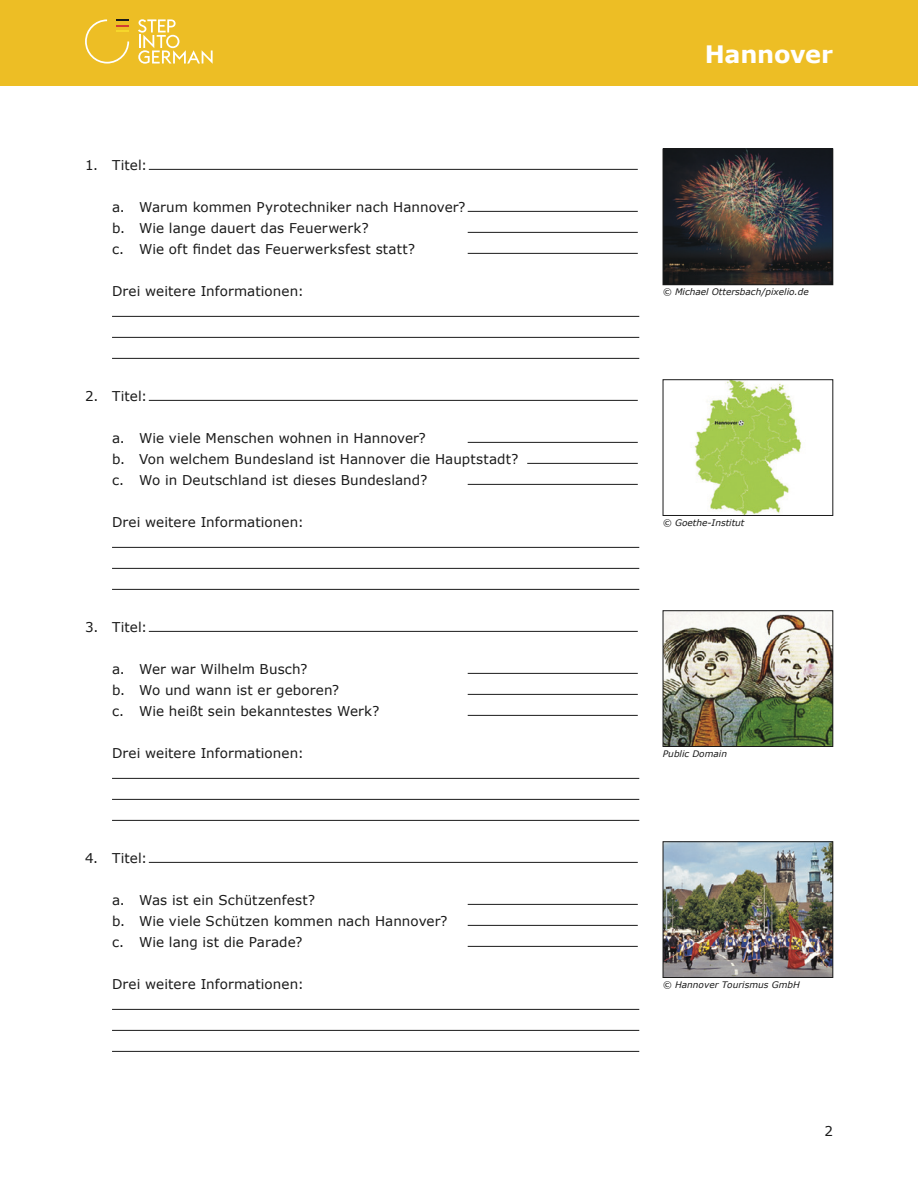
<style>
.page{position:relative;width:918px;height:1188px;background:#fff}
.page>*{position:absolute;margin:0;border:0;box-sizing:border-box;transform-origin:0 0}
.t1{font:700 24px "Verdana";letter-spacing:-.01em;color:#fff}
.t2{font:13.5px/21px "Verdana";letter-spacing:.005em;color:#1a1a1a}
.t3{font:italic 9px "Verdana";color:#1a1a1a}
</style>
<div class="page">
<div style="left:0;top:0;width:918px;height:85px;background:#edbe25"></div>
<svg style="left:138px;top:19px;width:75px;height:45px"></svg>
<svg style="left:85px;top:19px;width:44px;height:45px"></svg>
<hr style="left:149px;top:169px;width:489px;height:1px;background:#1a1a1a">
<hr style="left:468px;top:211px;width:170px;height:1px;background:#1a1a1a">
<hr style="left:468px;top:232px;width:170px;height:1px;background:#1a1a1a">
<hr style="left:468px;top:253px;width:170px;height:1px;background:#1a1a1a">
<hr style="left:112px;top:316px;width:527px;height:1px;background:#1a1a1a">
<hr style="left:112px;top:337px;width:527px;height:1px;background:#1a1a1a">
<hr style="left:112px;top:358px;width:527px;height:1px;background:#1a1a1a">
<hr style="left:149px;top:400px;width:489px;height:1px;background:#1a1a1a">
<hr style="left:468px;top:442px;width:170px;height:1px;background:#1a1a1a">
<hr style="left:527px;top:463px;width:111px;height:1px;background:#1a1a1a">
<hr style="left:468px;top:484px;width:170px;height:1px;background:#1a1a1a">
<hr style="left:112px;top:547px;width:527px;height:1px;background:#1a1a1a">
<hr style="left:112px;top:568px;width:527px;height:1px;background:#1a1a1a">
<hr style="left:112px;top:589px;width:527px;height:1px;background:#1a1a1a">
<hr style="left:149px;top:631px;width:489px;height:1px;background:#1a1a1a">
<hr style="left:468px;top:673px;width:170px;height:1px;background:#1a1a1a">
<hr style="left:468px;top:694px;width:170px;height:1px;background:#1a1a1a">
<hr style="left:468px;top:715px;width:170px;height:1px;background:#1a1a1a">
<hr style="left:112px;top:778px;width:527px;height:1px;background:#1a1a1a">
<hr style="left:112px;top:799px;width:527px;height:1px;background:#1a1a1a">
<hr style="left:112px;top:820px;width:527px;height:1px;background:#1a1a1a">
<hr style="left:149px;top:862px;width:489px;height:1px;background:#1a1a1a">
<hr style="left:468px;top:904px;width:170px;height:1px;background:#1a1a1a">
<hr style="left:468px;top:925px;width:170px;height:1px;background:#1a1a1a">
<hr style="left:468px;top:946px;width:170px;height:1px;background:#1a1a1a">
<hr style="left:112px;top:1009px;width:527px;height:1px;background:#1a1a1a">
<hr style="left:112px;top:1030px;width:527px;height:1px;background:#1a1a1a">
<hr style="left:112px;top:1051px;width:527px;height:1px;background:#1a1a1a">
<img style="left:665px;top:151px;width:166px;height:132px">
<div style="left:663px;top:149px;width:170px;height:136px;border:1px solid #1a1a1a"></div>
<img style="left:665px;top:613px;width:166px;height:132px">
<div style="left:663px;top:611px;width:170px;height:136px;border:1px solid #1a1a1a"></div>
<img style="left:665px;top:844px;width:166px;height:132px">
<div style="left:663px;top:842px;width:170px;height:136px;border:1px solid #1a1a1a"></div>
<img style="left:694px;top:382px;width:108px;height:132px">
<p class="t2" style="left:85px;top:154px;width:64px">1. Titel:</p>
<p class="t2" style="left:112px;top:196px;width:355px">a. Warum kommen Pyrotechniker nach Hannover? b. Wie lange dauert das Feuerwerk?<br>c. Wie oft findet das Feuerwerksfest statt?</p>
<p class="t2" style="left:112px;top:280px;width:193px">Drei weitere Informationen:</p>
<p class="t2" style="left:85px;top:385px;width:64px">2. Titel:</p>
<p class="t2" style="left:112px;top:427px;width:408px">a. Wie viele Menschen wohnen in Hannover?<br>b. Von welchem Bundesland ist Hannover die Hauptstadt? c. Wo in Deutschland ist dieses Bundesland?</p>
<p class="t2" style="left:112px;top:511px;width:193px">Drei weitere Informationen:</p>
<p class="t2" style="left:85px;top:616px;width:64px">3. Titel:</p>
<p class="t2" style="left:112px;top:658px;width:269px">a. Wer war Wilhelm Busch?<br>b. Wo und wann ist er geboren?<br>c. Wie heißt sein bekanntestes Werk?</p>
<p class="t2" style="left:112px;top:742px;width:193px">Drei weitere Informationen:</p>
<p class="t2" style="left:85px;top:847px;width:64px">4. Titel:</p>
<p class="t2" style="left:112px;top:889px;width:337px">a. Was ist ein Schützenfest?<br>b. Wie viele Schützen kommen nach Hannover? c. Wie lang ist die Parade?</p>
<p class="t2" style="left:112px;top:973px;width:193px">Drei weitere Informationen:</p>
<h1 class="t1" style="left:705px;top:39px;width:130px">Hannover</h1>
<p class="t3" style="left:663px;top:286px;width:147px">© Michael Ottersbach/pixelio.de</p>
<p class="t3" style="left:663px;top:517px;width:83px">© Goethe-Institut</p>
<p class="t3" style="left:663px;top:748px;width:66px">Public Domain</p>
<p class="t3" style="left:663px;top:979px;width:138px">© Hannover Tourismus GmbH</p>
<p class="t2" style="left:824px;top:1120px;width:10px">2</p>
</div>
